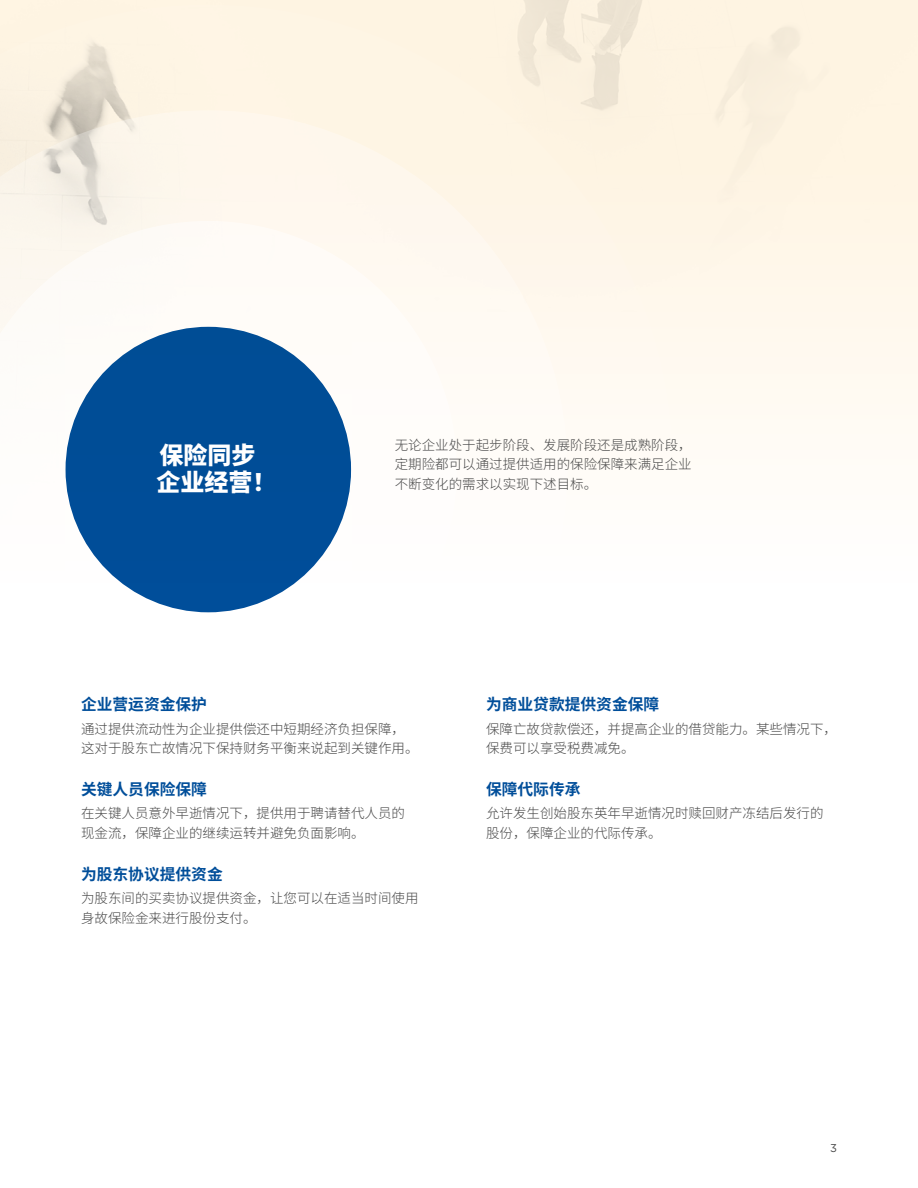
<style>
.page{position:relative;width:918px;height:1188px;background:#fff}
.page>*{position:absolute;margin:0;border:0;box-sizing:border-box;transform-origin:0 0}
.t1{font:900 24px/27px "Noto Sans SC";color:#fff}
.t2{font:700 15.75px "Noto Sans SC";color:#004e9a}
.t3{font:300 13.5px/19.5px "Noto Sans SC";color:#474747}
.t4{font:11.25px "Gotham";color:#474747}
</style>
<div class="page">
<div style="left:0;top:0;width:918px;height:583px;background:linear-gradient(to bottom,#fdf1dc,#fffefd)"></div>
<svg style="left:0;top:5px;width:673px;height:306px;background:#fbf2e1"></svg>
<svg style="left:0;top:110px;width:568px;height:201px;background:#fbf3e7"></svg>
<svg style="left:0;top:221px;width:457px;height:392px"></svg>
<div style="left:66px;top:327px;width:285px;height:285px;background:#004e9a;border-radius:50%"></div>
<h3 class="t1" style="left:156px;top:442px;width:121px">保险同步企业经营！</h3>
<p class="t3" style="left:395px;top:435px;width:298px;text-align:justify">无论企业处于起步阶段、发展阶段还是成熟阶段，定期险都可以通过提供适用的保险保障来满足企业不断变化的需求以实现下述目标。</p>
<h4 class="t2" style="left:81px;top:695px;width:127px">企业营运资金保护</h4>
<p class="t3" style="left:81px;top:719px;width:339px">通过提供流动性为企业提供偿还中短期经济负担保障，这对于股东亡故情况下保持财务平衡来说起到关键作用。</p>
<h4 class="t2" style="left:81px;top:780px;width:127px">关键人员保险保障</h4>
<p class="t3" style="left:81px;top:804px;width:325px">在关键人员意外早逝情况下，提供用于聘请替代人员的现金流，保障企业的继续运转并避免负面影响。</p>
<h4 class="t2" style="left:81px;top:865px;width:143px">为股东协议提供资金</h4>
<p class="t3" style="left:81px;top:889px;width:339px">为股东间的买卖协议提供资金，让您可以在适当时间使用身故保险金来进行股份支付。</p>
<h4 class="t2" style="left:486px;top:695px;width:175px">为商业贷款提供资金保障</h4>
<p class="t3" style="left:486px;top:719px;width:352px">保障亡故贷款偿还，并提高企业的借贷能力。某些情况下，保费可以享受税费减免。</p>
<h4 class="t2" style="left:486px;top:780px;width:96px">保障代际传承</h4>
<p class="t3" style="left:486px;top:804px;width:339px">允许发生创始股东英年早逝情况时赎回财产冻结后发行的股份，保障企业的代际传承。</p>
<p class="t4" style="left:830px;top:1141px;width:8px">3</p>
</div>
